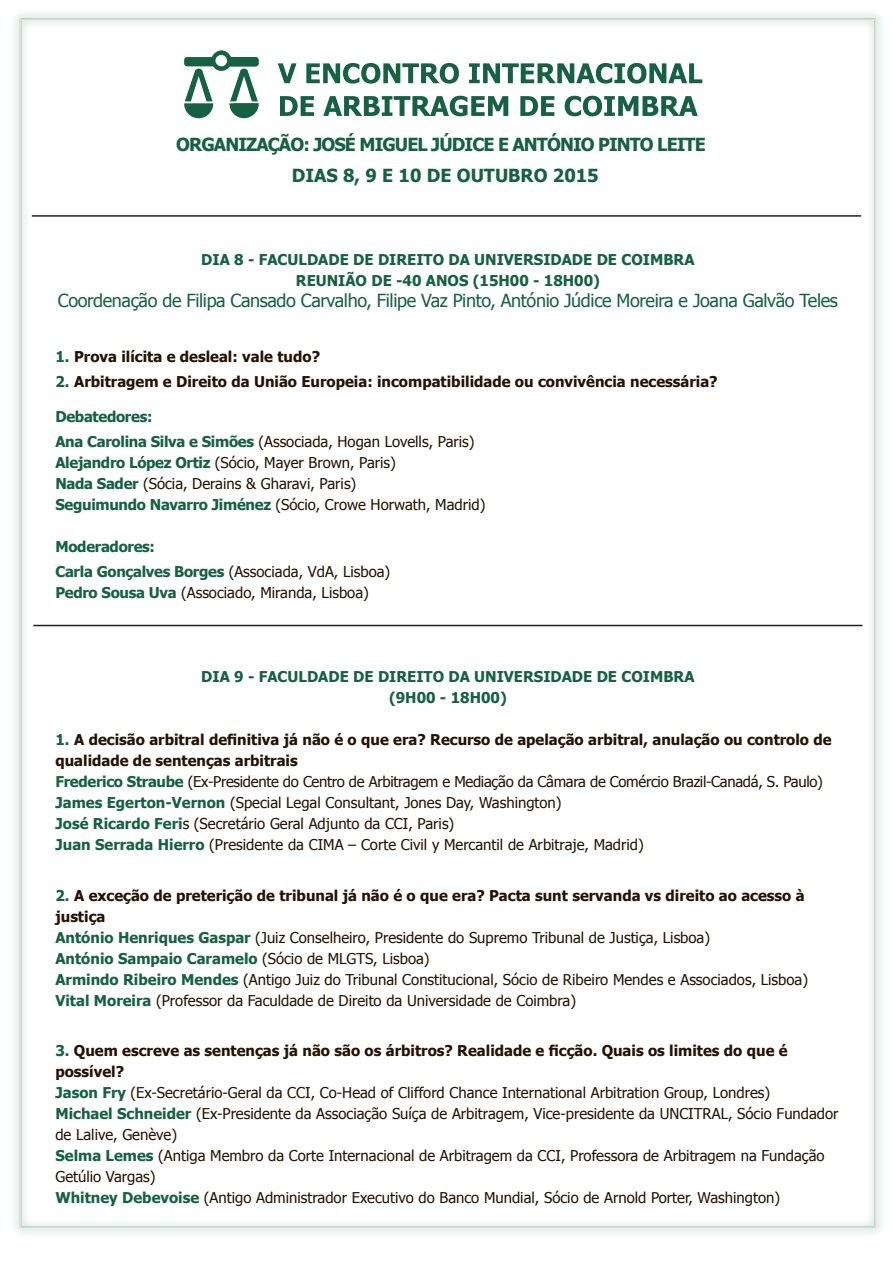
<style>
.page{position:relative;width:893px;height:1263px;background:#fff}
.page>*{position:absolute;margin:0;border:0;box-sizing:border-box;transform-origin:0 0}
.t1{font:18px "Tahoma";letter-spacing:-.02em;color:#156142}
.t2{font:700 18px "Tahoma";letter-spacing:-.05em;color:#156142}
.t3{font:700 18px "Tahoma";color:#156142}
.t4{font:14.85px/21px "Tahoma";color:#241202}
.t5{font:700 14.85px/21px "Tahoma";color:#241202}
.t6{font:700 14.85px "Tahoma";color:#156142}
.t7{font:14.85px "Tahoma";letter-spacing:-.02em;color:#241202}
.t8{font:700 14.85px "Tahoma";letter-spacing:-.02em;color:#156142}
.s1{color:#156142}
.s2{font-weight:700;color:#156142}
.s3{font-weight:400;color:#241202}
</style>
<div class="page">
<div style="left:10px;top:9px;width:875px;height:1229px;background:#f3f7f6"></div>
<div style="left:13px;top:14px;width:864px;height:1215px;background:#fff"></div>
<svg style="left:184px;top:51px;width:75px;height:67px"></svg>
<svg style="left:280px;top:96px;width:418px;height:20px"></svg>
<svg style="left:278px;top:63px;width:424px;height:21px"></svg>
<hr style="left:32px;top:215px;width:829px;height:2px;background:#231f20">
<hr style="left:33px;top:625px;width:829px;height:1px;background:#231f20">
<p class="t2" style="left:176px;top:131px;width:531px">ORGANIZAÇÃO: JOSÉ MIGUEL JÚDICE E ANTÓNIO PINTO LEITE</p>
<p class="t3" style="left:292px;top:163px;width:308px">DIAS 8, 9 E 10 DE OUTUBRO 2015</p>
<p class="t6" style="left:201px;top:249px;width:495px">DIA 8 - FACULDADE DE DIREITO DA UNIVERSIDADE DE COIMBRA</p>
<p class="t6" style="left:296px;top:270px;width:306px">REUNIÃO DE -40 ANOS (15H00 - 18H00)</p>
<p class="t1" style="left:58px;top:288px;width:781px">Coordenação de Filipa Cansado Carvalho, Filipe Vaz Pinto, António Júdice Moreira e Joana Galvão Teles</p>
<p class="t5" style="left:55px;top:345px;width:266px"><span class="s1">1.</span> Prova ilícita e desleal: vale tudo?</p>
<p class="t5" style="left:55px;top:370px;width:664px"><span class="s1">2.</span> Arbitragem e Direito da União Europeia: incompatibilidade ou convivência necessária?</p>
<p class="t8" style="left:55px;top:406px;width:99px">Debatedores:</p>
<p class="t4" style="left:55px;top:430px;width:421px"><span class="s2">Ana Carolina Silva e Simões</span> (Associada, Hogan Lovells, Paris)</p>
<p class="t4" style="left:55px;top:451px;width:342px"><span class="s2">Alejandro López Ortiz</span> (Sócio, Mayer Brown, Paris)</p>
<p class="t4" style="left:55px;top:472px;width:302px"><span class="s2">Nada Sader</span> (Sócia, Derains &amp; Gharavi, Paris)</p>
<p class="t4" style="left:55px;top:493px;width:431px"><span class="s2">Seguimundo Navarro Jiménez</span> (Sócio, Crowe Horwath, Madrid)</p>
<p class="t8" style="left:55px;top:536px;width:101px">Moderadores:</p>
<p class="t4" style="left:55px;top:560px;width:336px"><span class="s2">Carla Gonçalves Borges</span> (Associada, VdA, Lisboa)</p>
<p class="t4" style="left:55px;top:581px;width:315px"><span class="s2">Pedro Sousa Uva</span> (Associado, Miranda, Lisboa)</p>
<p class="t6" style="left:201px;top:666px;width:495px">DIA 9 - FACULDADE DE DIREITO DA UNIVERSIDADE DE COIMBRA</p>
<p class="t6" style="left:389px;top:687px;width:119px">(9H00 - 18H00)</p>
<p class="t5" style="left:55px;top:728px;width:778px"><span class="s1">1.</span> A decisão arbitral definitiva já não é o que era? Recurso de apelação arbitral, anulação ou controlo de qualidade de sentenças arbitrais</p>
<p class="t7" style="left:55px;top:772px;width:769px"><span class="s2">Frederico Straube</span> (Ex-Presidente do Centro de Arbitragem e Mediação da Câmara de Comércio Brazil-Canadá, S. Paulo)</p>
<p class="t4" style="left:55px;top:791px;width:508px"><span class="s2">James Egerton-Vernon</span> (Special Legal Consultant, Jones Day, Washington)</p>
<p class="t4" style="left:55px;top:812px;width:400px"><span class="s2">José Ricardo Feri</span>s (Secretário Geral Adjunto da CCI, Paris)</p>
<p class="t4" style="left:55px;top:833px;width:590px"><span class="s2">Juan Serrada Hierro</span> (Presidente da CIMA – Corte Civil y Mercantil de Arbitraje, Madrid)</p>
<p class="t5" style="left:55px;top:884px;width:751px"><span class="s1">2.</span> A exceção de preterição de tribunal já não é o que era? Pacta sunt servanda vs direito ao acesso à justiça</p>
<p class="t4" style="left:55px;top:926px;width:656px"><span class="s2">António Henriques Gaspar</span> (Juiz Conselheiro, Presidente do Supremo Tribunal de Justiça, Lisboa)</p>
<p class="t6" style="left:55px;top:948px;width:376px">António Sampaio Caramelo <span class="s3">(Sócio de MLGTS, Lisboa)</span></p>
<p class="t4" style="left:55px;top:968px;width:754px"><span class="s2">Armindo Ribeiro Mendes</span> (Antigo Juiz do Tribunal Constitucional, Sócio de Ribeiro Mendes e Associados, Lisboa)</p>
<p class="t4" style="left:55px;top:989px;width:522px"><span class="s2">Vital Moreira</span> (Professor da Faculdade de Direito da Universidade de Coimbra)</p>
<p class="t5" style="left:55px;top:1039px;width:734px"><span class="s1">3.</span> Quem escreve as sentenças já não são os árbitros? Realidade e ficção. Quais os limites do que é possível?</p>
<p class="t4" style="left:55px;top:1081px;width:716px"><span class="s2">Jason Fry</span> (Ex-Secretário-Geral da CCI, Co-Head of Clifford Chance International Arbitration Group, Londres)</p>
<p class="t4" style="left:55px;top:1102px;width:785px"><span class="s2">Michael Schneider</span> (Ex-Presidente da Associação Suíça de Arbitragem, Vice-presidente da UNCITRAL, Sócio Fundador de Lalive, Genève)</p>
<p class="t4" style="left:55px;top:1144px;width:771px"><span class="s2">Selma Lemes</span> (Antiga Membro da Corte Internacional de Arbitragem da CCI, Professora de Arbitragem na Fundação<br>Getúlio Vargas)</p>
<p class="t4" style="left:55px;top:1186px;width:726px"><span class="s2">Whitney Debevoise</span> (Antigo Administrador Executivo do Banco Mundial, Sócio de Arnold Porter, Washington)</p>
</div>
